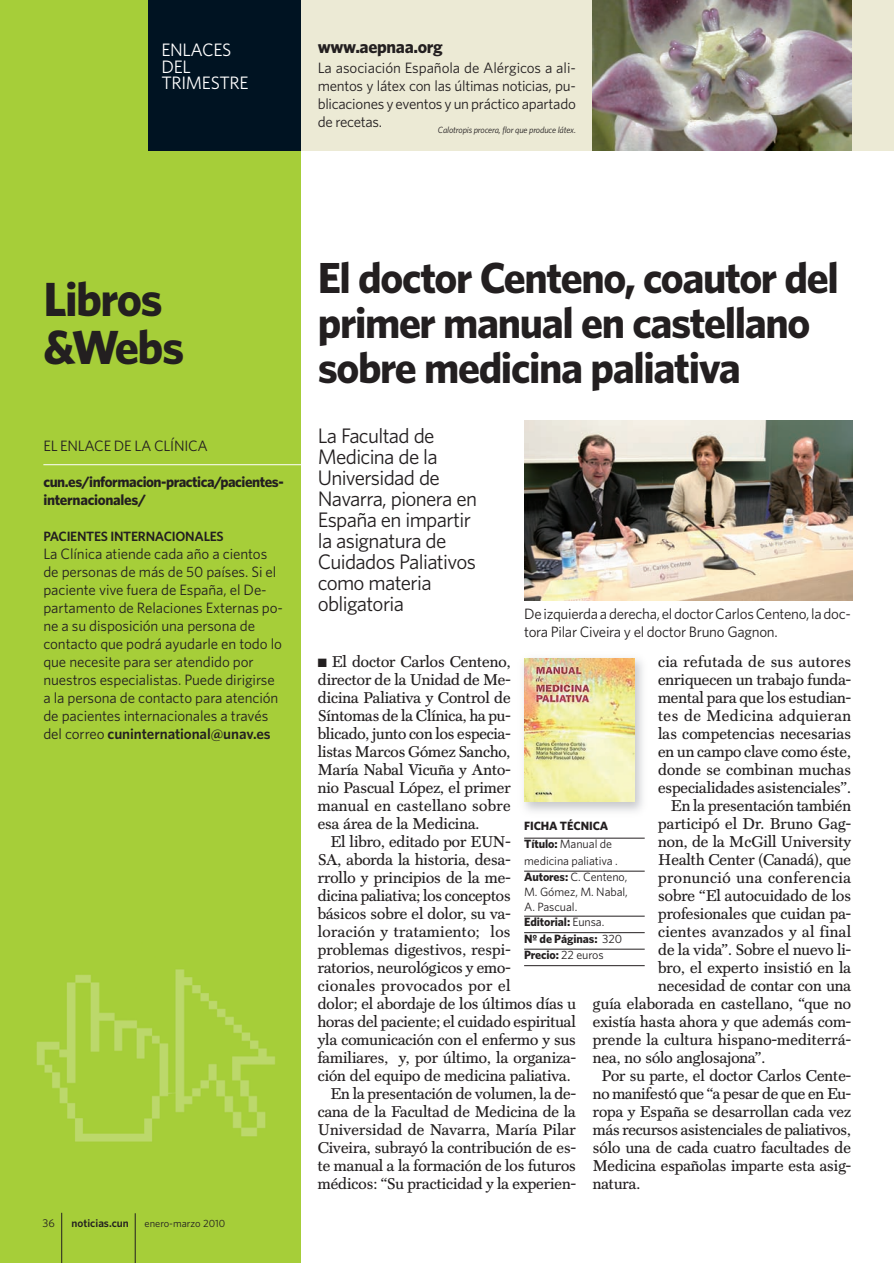
<style>
.page{position:relative;width:894px;height:1263px;background:#fff}
.page>*{position:absolute;margin:0;border:0;box-sizing:border-box;transform-origin:0 0}
.t1{font:700 48px/48px "Whitney";letter-spacing:-.03em;color:#231f20}
.t2{font:700 43.5px/45px "Whitney";letter-spacing:-.03em;color:#231f20}
.t3{font:21px/21px "Whitney";letter-spacing:-.03em;color:#231f20}
.t4{font:18px/16.5px "Whitney";letter-spacing:-.02em;color:#fff}
.t5{font:700 18px "Whitney";letter-spacing:-.02em;color:#231f20}
.t6{font:15.75px/18px "Scotch FB Text";color:#231f20;text-align:justify}
.t7{font:15.75px "Scotch FB Text";letter-spacing:.03em;color:#231f20}
.t8{font:15.75px "Scotch FB Text";letter-spacing:.035em;color:#231f20}
.t9{font:15.75px "Scotch FB Text";letter-spacing:.025em;color:#231f20}
.t10{font:15px/18px "Whitney";letter-spacing:-.005em;color:#231f20}
.t11{font:700 15px/18px "Whitney";letter-spacing:-.03em;color:#231f20}
.t12{font:600 13.5px "Whitney";letter-spacing:-.02em;color:#231f20}
.t13{font:12px/15px "Whitney";letter-spacing:-.005em;color:#231f20}
.t14{font:700 12px/18px "Whitney";letter-spacing:-.005em;color:#231f20}
.t15{font:600 11.25px "Whitney";color:#231f20}
.t16{font:11.25px "Whitney";color:#231f20}
.t17{font:10.5px "Whitney";color:#231f20}
.t18{font:italic 9px "Whitney";letter-spacing:-.015em;color:#231f20}
.s1{font-weight:600}
.s2{font-weight:400}
.s3{font-weight:700}
</style>
<div class="page">
<div style="left:0;top:0;width:300px;height:1263px;background:#a6ce39"></div>
<hr style="left:135px;top:1213px;width:1px;height:50px;background:#231f20">
<hr style="left:61px;top:1213px;width:1px;height:50px;background:#231f20">
<div style="left:291px;top:0;width:602px;height:151px;background:#ecead5"></div>
<hr style="left:43px;top:464px;width:265px;height:1px;background:#fff">
<div style="left:149px;top:0;width:152px;height:151px;background:#001322"></div>
<img style="left:592px;top:0;width:258px;height:151px">
<img style="left:524px;top:658px;width:119px;height:154px">
<img style="left:524px;top:658px;width:110px;height:144px">
<img style="left:524px;top:421px;width:328px;height:180px">
<img style="left:36px;top:969px;width:239px;height:173px">
<hr style="left:524px;top:838px;width:120px;height:1px;background:#231f20">
<hr style="left:524px;top:871px;width:120px;height:1px;background:#231f20">
<hr style="left:524px;top:916px;width:120px;height:1px;background:#231f20">
<hr style="left:524px;top:932px;width:120px;height:1px;background:#231f20">
<hr style="left:524px;top:949px;width:120px;height:1px;background:#231f20">
<hr style="left:524px;top:965px;width:120px;height:1px;background:#231f20">
<p class="t4" style="left:161px;top:42px;width:88px">ENLACES<br>DEL<br>TRIMESTRE</p>
<p class="t5" style="left:317px;top:37px;width:127px">www.aepnaa.org</p>
<p class="t10" style="left:317px;top:58px;width:259px;text-align:justify">La asociación Española de Alérgicos a ali&shy;mentos y látex con las últimas noticias, pu&shy;blicaciones y eventos y un práctico apartado de recetas.</p>
<p class="t18" style="left:438px;top:124px;width:139px">Calotropis procera, flor que produce látex.</p>
<h1 class="t1" style="left:43px;top:276px;width:142px">Libros &amp;Webs</h1>
<p class="t10" style="left:43px;top:436px;width:166px">EL ENLACE DE LA CLÍNICA</p>
<p class="t11" style="left:43px;top:472px;width:242px">cun.es/informacion-practica/pacientes&shy;internacionales/</p>
<p class="t12" style="left:43px;top:529px;width:182px">PACIENTES INTERNACIONALES</p>
<p class="t10" style="left:43px;top:544px;width:241px">La Clínica atiende cada año a cientos de personas de más de 50 países. Si el paciente vive fuera de España, el De&shy;partamento de Relaciones Externas po&shy;ne a su disposición una persona de contacto que podrá ayudarle en todo lo que necesite para ser atendido por nuestros especialistas. Puede dirigirse a la persona de contacto para atención de pacientes internacionales a través del correo <span class="s1">cuninternational@unav.es</span></p>
<p class="t16" style="left:43px;top:1216px;width:14px">36</p>
<p class="t15" style="left:72px;top:1216px;width:59px">noticias.cun</p>
<p class="t17" style="left:144px;top:1217px;width:82px">enero-marzo 2010</p>
<h2 class="t2" style="left:317px;top:256px;width:522px">El doctor Centeno, coautor del primer manual en castellano sobre medicina paliativa</h2>
<h3 class="t3" style="left:317px;top:425px;width:161px">La Facultad de<br>Medicina de la<br>Universidad de<br>Navarra, pionera en<br>España en impartir la asignatura de<br>Cuidados Paliativos como materia obligatoria</h3>
<p class="t6" style="left:317px;top:652px;width:194px">■ El doctor Carlos Centeno, director de la Unidad de Me&shy;dicina Paliativa y Control de Síntomas de la Clínica, ha pu&shy;blicado, junto con los especia&shy;listas Marcos Gómez Sancho, María Nabal Vicuña y Anto&shy;nio Pascual López, el primer manual en castellano sobre esa área de la Medicina.</p>
<p class="t6" style="left:330px;top:832px;width:181px">El libro, editado por EUN-</p>
<p class="t6" style="left:317px;top:850px;width:194px">SA, aborda la historia, desa-</p>
<p class="t6" style="left:317px;top:868px;width:194px">rrollo y principios de la me-</p>
<p class="t6" style="left:317px;top:886px;width:194px">dicina paliativa; los conceptos</p>
<p class="t6" style="left:317px;top:904px;width:194px">básicos sobre el dolor, su va-</p>
<p class="t9" style="left:317px;top:922px;width:194px">loración y tratamiento; los</p>
<p class="t6" style="left:317px;top:940px;width:194px">problemas digestivos, respi-</p>
<p class="t6" style="left:317px;top:958px;width:194px">ratorios, neurológicos y emo-</p>
<p class="t7" style="left:317px;top:976px;width:194px">cionales provocados por el</p>
<p class="t6" style="left:317px;top:994px;width:259px">dolor; el abordaje de los últimos días u</p>
<p class="t6" style="left:317px;top:1012px;width:259px">horas del paciente; el cuidado espiritual</p>
<p class="t6" style="left:317px;top:1030px;width:259px">yla comunicación con el enfermo y sus</p>
<p class="t6" style="left:317px;top:1048px;width:259px">familiares, y, por último, la organiza-</p>
<p class="t6" style="left:317px;top:1066px;width:254px">ción del equipo de medicina paliativa.</p>
<p class="t6" style="left:330px;top:1084px;width:247px">En la presentación de volumen, la de-</p>
<p class="t6" style="left:317px;top:1102px;width:259px">cana de la Facultad de Medicina de la</p>
<p class="t6" style="left:317px;top:1120px;width:259px">Universidad de Navarra, María Pilar</p>
<p class="t6" style="left:317px;top:1138px;width:259px">Civeira, subrayó la contribución de es-</p>
<p class="t6" style="left:317px;top:1156px;width:259px">te manual a la formación de los futuros</p>
<p class="t6" style="left:317px;top:1174px;width:259px">médicos: “Su practicidad y la experien-</p>
<p class="t10" style="left:524px;top:604px;width:328px">De izquierda a derecha, el doctor Carlos Centeno, la doc&shy;tora Pilar Civeira y el doctor Bruno Gagnon.</p>
<p class="t7" style="left:658px;top:652px;width:194px">cia refutada de sus autores</p>
<p class="t6" style="left:658px;top:670px;width:194px">enriquecen un trabajo funda-</p>
<p class="t6" style="left:658px;top:688px;width:194px">mental para que los estudian-</p>
<p class="t8" style="left:658px;top:706px;width:194px">tes de Medicina adquieran</p>
<p class="t6" style="left:658px;top:724px;width:194px">las competencias necesarias</p>
<p class="t6" style="left:658px;top:742px;width:194px">en un campo clave como éste,</p>
<p class="t6" style="left:658px;top:760px;width:194px">donde se combinan muchas</p>
<p class="t6" style="left:658px;top:778px;width:194px">especialidades asistenciales”.</p>
<p class="t6" style="left:670px;top:796px;width:181px">En la presentación también</p>
<p class="t6" style="left:658px;top:814px;width:194px">participó el Dr. Bruno Gag-</p>
<p class="t6" style="left:658px;top:832px;width:194px">non, de la McGill University</p>
<p class="t6" style="left:658px;top:850px;width:194px">Health Center (Canadá), que</p>
<p class="t8" style="left:658px;top:868px;width:194px">pronunció una conferencia</p>
<p class="t6" style="left:658px;top:886px;width:194px">sobre “El autocuidado de los</p>
<p class="t6" style="left:658px;top:904px;width:194px">profesionales que cuidan pa-</p>
<p class="t6" style="left:658px;top:922px;width:194px">cientes avanzados y al final</p>
<p class="t6" style="left:658px;top:940px;width:194px">de la vida”. Sobre el nuevo li-</p>
<p class="t6" style="left:658px;top:958px;width:194px">bro, el experto insistió en la</p>
<p class="t6" style="left:658px;top:976px;width:194px">necesidad de contar con una</p>
<p class="t6" style="left:592px;top:994px;width:259px">guía elaborada en castellano, “que no</p>
<p class="t6" style="left:592px;top:1012px;width:259px">existía hasta ahora y que además com-</p>
<p class="t6" style="left:592px;top:1030px;width:259px">prende la cultura hispano-mediterrá-</p>
<p class="t6" style="left:592px;top:1048px;width:174px">nea, no sólo anglosajona”.</p>
<p class="t6" style="left:601px;top:1066px;width:251px">Por su parte, el doctor Carlos Cente-</p>
<p class="t6" style="left:592px;top:1084px;width:259px">no manifestó que “a pesar de que en Eu-</p>
<p class="t6" style="left:592px;top:1102px;width:259px">ropa y España se desarrollan cada vez</p>
<p class="t6" style="left:592px;top:1120px;width:259px">más recursos asistenciales de paliativos,</p>
<p class="t6" style="left:592px;top:1138px;width:259px">sólo una de cada cuatro facultades de</p>
<p class="t6" style="left:592px;top:1156px;width:259px">Medicina españolas imparte esta asig-</p>
<p class="t6" style="left:592px;top:1174px;width:49px">natura.</p>
<p class="t14" style="left:524px;top:817px;width:89px">FICHA TÉCNICA<br>Título: <span class="s2">Manual de</span></p>
<p class="t13" style="left:524px;top:852px;width:105px;line-height:16.5px">medicina paliativa .<br><span class="s3">Autores:</span> C. Centeno,</p>
<p class="t13" style="left:524px;top:885px;width:105px">M. Gómez, M. Nabal,<br>A. Pascual.<br><span class="s3">Editorial:</span> Eunsa.</p>
<p class="t14" style="left:524px;top:930px;width:99px;line-height:16.5px">Nº de Páginas: <span class="s2">320<br></span>Precio: <span class="s2">22 euros</span></p>
</div>
